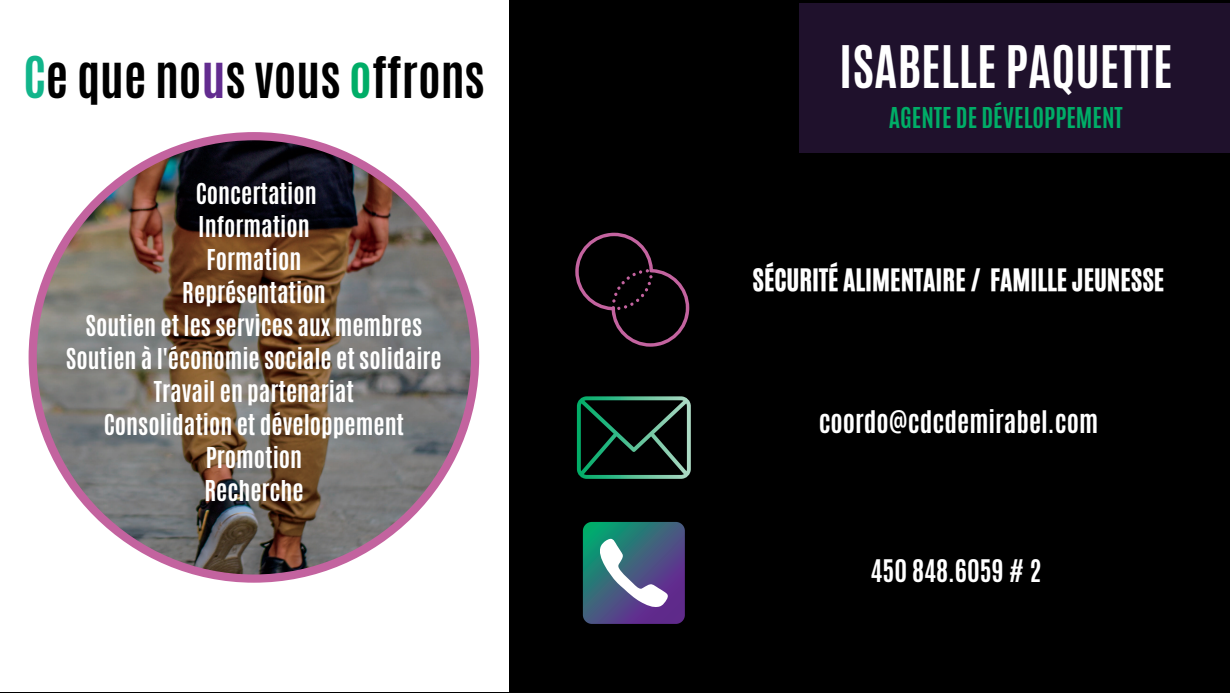
<style>
.page{position:relative;width:1230px;height:693px;background:#000}
.page>*{position:absolute;margin:0;border:0;box-sizing:border-box;transform-origin:0 0}
.t1{font:700 49px "Antonio";color:#fff}
.t2{font:700 48px "Antonio";color:#000}
.t3{font:700 26px "Antonio";color:#fff}
.t4{font:26px "CA Generated";color:#fff}
.t5{font:700 24px/33px "Antonio";color:#fff;text-align:center}
.t6{font:700 24px "Antonio";color:#00ad67}
.s1{color:#12b58b}
.s2{color:#622c8f}
.s3{color:#00ad67}
</style>
<div class="page">
<div style="left:0;top:0;width:508px;height:692px;background:#fff"></div>
<svg style="left:29px;top:132px;width:450px;height:451px"></svg>
<svg style="left:575px;top:233px;width:114px;height:114px"></svg>
<svg style="left:577px;top:396px;width:114px;height:83px"></svg>
<svg style="left:583px;top:522px;width:102px;height:102px;background:#57718f"></svg>
<div style="left:799px;top:4px;width:431px;height:149px;background:#1f112c"></div>
<h2 class="t2" style="left:23px;top:43px;width:463px"><span class="s1">C</span>e que no<span class="s2">u</span>s vous <span class="s3">o</span>ffrons</h2>
<p class="t5" style="left:66px;top:177px;width:378px">Concertation<br>Information<br>Formation<br>Représentation<br>Soutien et les services aux membres<br>Soutien à l'économie sociale et solidaire<br>Travail en partenariat<br>Consolidation et développement<br>Promotion<br>Recherche</p>
<h1 class="t1" style="left:839px;top:32px;width:335px">ISABELLE PAQUETTE</h1>
<p class="t6" style="left:889px;top:101px;width:236px">AGENTE DE DÉVELOPPEMENT</p>
<p class="t4" style="left:753px;top:261px;width:413px">SÉCURITÉ ALIMENTAIRE / FAMILLE JEUNESSE</p>
<p class="t3" style="left:819px;top:403px;width:281px">coordo@cdcdemirabel.com</p>
<p class="t3" style="left:870px;top:552px;width:173px">450 848.6059 # 2</p>
</div>
